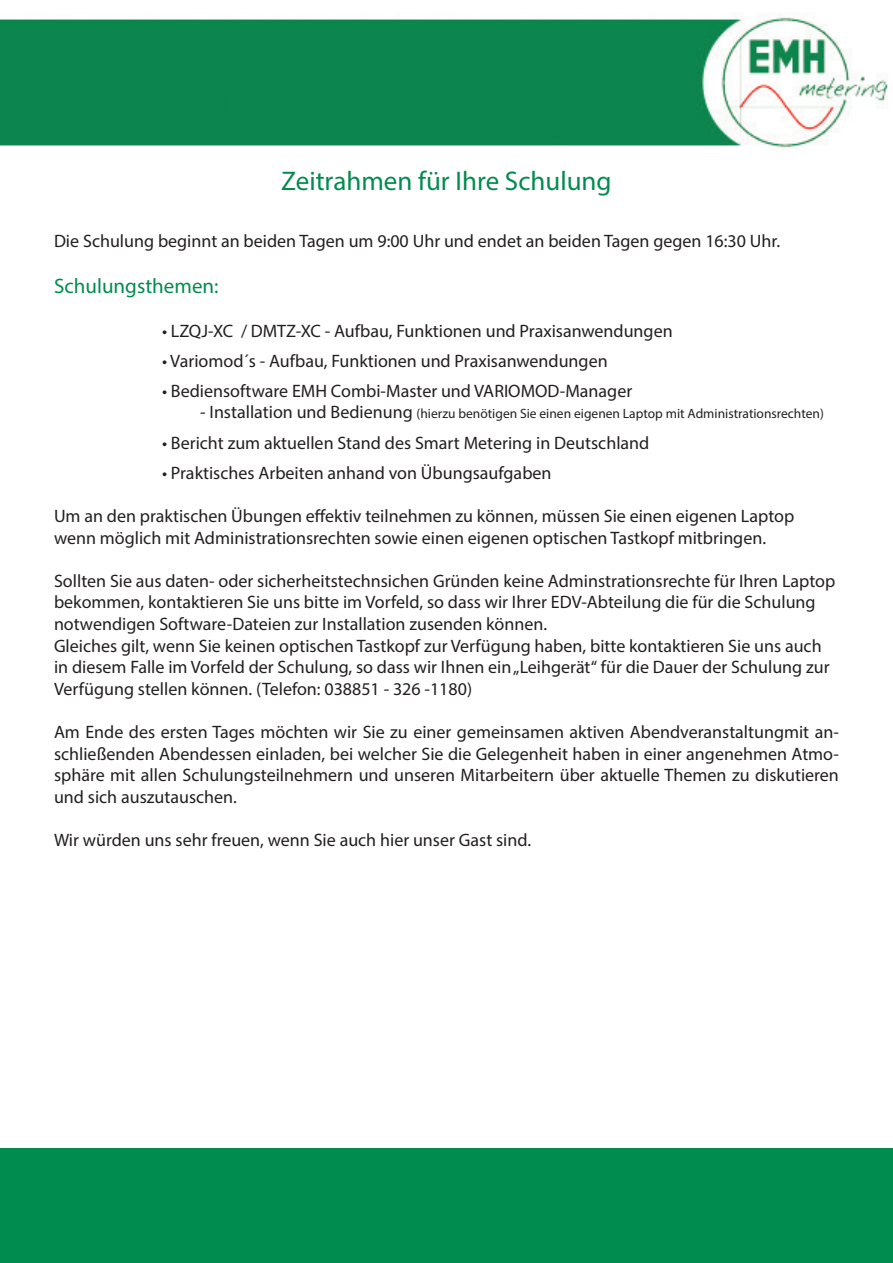
<style>
.page{position:relative;width:893px;height:1263px;background:#fff}
.page>*{position:absolute;margin:0;border:0;box-sizing:border-box;transform-origin:0 0}
.t1{font:27px "Myriad Pro";color:#008c4e}
.t2{font:21px "Myriad Pro";color:#008c4e}
.t3{font:18px/21.6px "Myriad Pro";color:#231f20}
.t4{font:13.5px "Myriad Pro";color:#231f20}
.s1{font-size:18px}
</style>
<div class="page">
<img style="left:1px;top:14px;width:887px;height:134px">
<div style="left:0;top:1149px;width:892px;height:114px;background:#008c4e"></div>
<h1 class="t1" style="left:281px;top:165px;width:332px">Zeitrahmen für Ihre Schulung</h1>
<p class="t3" style="left:54px;top:230px;width:728px">Die Schulung beginnt an beiden Tagen um 9:00 Uhr und endet an beiden Tagen gegen 16:30 Uhr.</p>
<p class="t2" style="left:54px;top:273px;width:166px">Schulungsthemen:</p>
<p class="t3" style="left:162px;top:320px;width:512px">• LZQJ-XC / DMTZ-XC - Aufbau, Funktionen und Praxisanwendungen</p>
<p class="t3" style="left:162px;top:350px;width:447px">• Variomod´s - Aufbau, Funktionen und Praxisanwendungen</p>
<p class="t3" style="left:162px;top:380px;width:472px">• Bediensoftware EMH Combi-Master und VARIOMOD-Manager</p>
<p class="t4" style="left:200px;top:406px;width:625px"><span class="s1">- Installation und Bedienung</span> (hierzu benötigen Sie einen eigenen Laptop mit Administrationsrechten)</p>
<p class="t3" style="left:162px;top:431px;width:489px">• Bericht zum aktuellen Stand des Smart Metering in Deutschland</p>
<p class="t3" style="left:162px;top:462px;width:391px">• Praktisches Arbeiten anhand von Übungsaufgaben</p>
<p class="t3" style="left:54px;top:505px;width:742px">Um an den praktischen Übungen effektiv teilnehmen zu können, müssen Sie einen eigenen Laptop wenn möglich mit Administrationsrechten sowie einen eigenen optischen Tastkopf mitbringen.</p>
<p class="t3" style="left:54px;top:570px;width:783px">Sollten Sie aus daten- oder sicherheitstechnsichen Gründen keine Adminstrationsrechte für Ihren Laptop bekommen, kontaktieren Sie uns bitte im Vorfeld, so dass wir Ihrer EDV-Abteilung die für die Schulung notwendigen Software-Dateien zur Installation zusenden können.<br>Gleiches gilt, wenn Sie keinen optischen Tastkopf zur Verfügung haben, bitte kontaktieren Sie uns auch in diesem Falle im Vorfeld der Schulung, so dass wir Ihnen ein „Leihgerät“ für die Dauer der Schulung zur Verfügung stellen können. (Telefon: 038851 - 326 -1180)</p>
<p class="t3" style="left:54px;top:721px;width:786px;text-align:justify">Am Ende des ersten Tages möchten wir Sie zu einer gemeinsamen aktiven Abendveranstaltungmit an&shy;schließenden Abendessen einladen, bei welcher Sie die Gelegenheit haben in einer angenehmen Atmo&shy;sphäre mit allen Schulungsteilnehmern und unseren Mitarbeitern über aktuelle Themen zu diskutieren und sich auszutauschen.</p>
<p class="t3" style="left:54px;top:829px;width:479px">Wir würden uns sehr freuen, wenn Sie auch hier unser Gast sind.</p>
</div>
